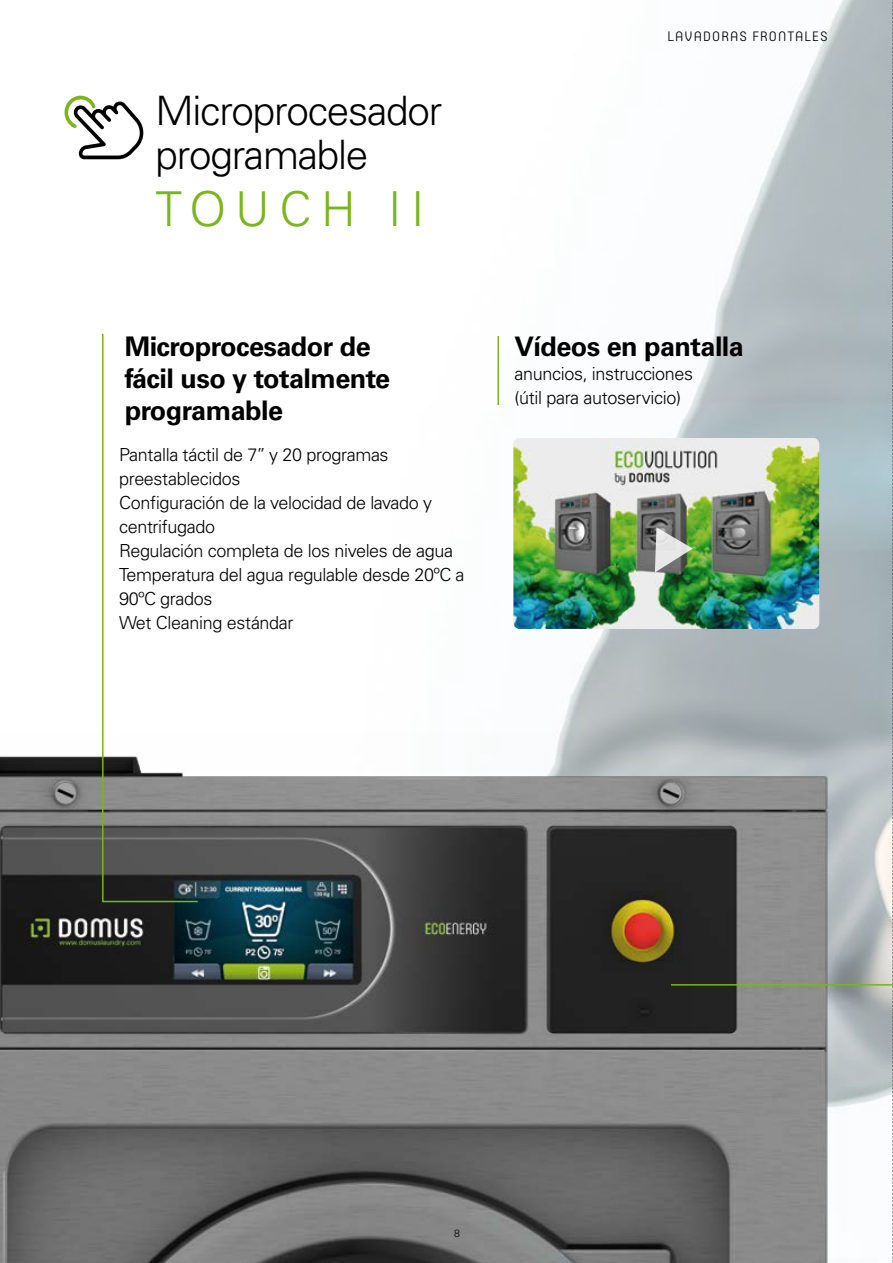
<style>
.page{position:relative;width:893px;height:1263px;background:#fff}
.page>*{position:absolute;margin:0;border:0;box-sizing:border-box;transform-origin:0 0}
.t1{font:300 48px "Univers LT Std";letter-spacing:.2em;color:#7ab51d}
.t2{font:300 40.5px/43.5px "Univers LT Std";letter-spacing:-.03em;color:#000}
.t3{font:700 27px/32.4px "Univers LT Std";letter-spacing:-.02em;color:#000}
.t4{font:300 18px/24px "Univers LT Std";letter-spacing:-.02em;color:#000}
.t5{font:300 13.5px "Core Mellow";letter-spacing:.08em;color:#000}
.t6{font:300 10.5px "Univers LT Std";color:#000}
</style>
<div class="page">
<img style="left:104px;top:0;width:788px;height:1106px">
<img style="left:0;top:731px;width:847px;height:532px">
<svg style="left:65px;top:96px;width:78px;height:63px"></svg>
<svg style="left:101px;top:332px;width:98px;height:571px"></svg>
<hr style="left:497px;top:336px;width:2px;height:69px;background:#7ab51d">
<hr style="left:671px;top:984px;width:222px;height:1px;background:#7ab51d">
<img style="left:513px;top:438px;width:306px;height:191px">
<svg style="left:655px;top:527px;width:38px;height:45px;background:#a0ad9a"></svg>
<svg style="left:892px;top:0;width:1px;height:1263px"></svg>
<h2 class="t2" style="left:155px;top:89px;width:288px">Microprocesador programable</h2>
<h1 class="t1" style="left:155px;top:180px;width:270px">TOUCH II</h1>
<p class="t5" style="left:668px;top:26px;width:161px">LAVADORAS FRONTALES</p>
<h3 class="t3" style="left:125px;top:330px;width:267px">Microprocesador de fácil uso y totalmente programable</h3>
<h3 class="t3" style="left:514px;top:330px;width:231px">Vídeos en pantalla</h3>
<p class="t4" style="left:514px;top:361px;width:180px">anuncios, instrucciones (útil para autoservicio)</p>
<p class="t4" style="left:119px;top:443px;width:347px">Pantalla táctil de 7’’ y 20 programas preestablecidos<br>Configuración de la velocidad de lavado y centrifugado<br>Regulación completa de los niveles de agua<br>Temperatura del agua regulable desde 20ºC a<br>90ºC grados<br>Wet Cleaning estándar</p>
<p class="t6" style="left:454px;top:1227px;width:7px">8</p>
</div>
